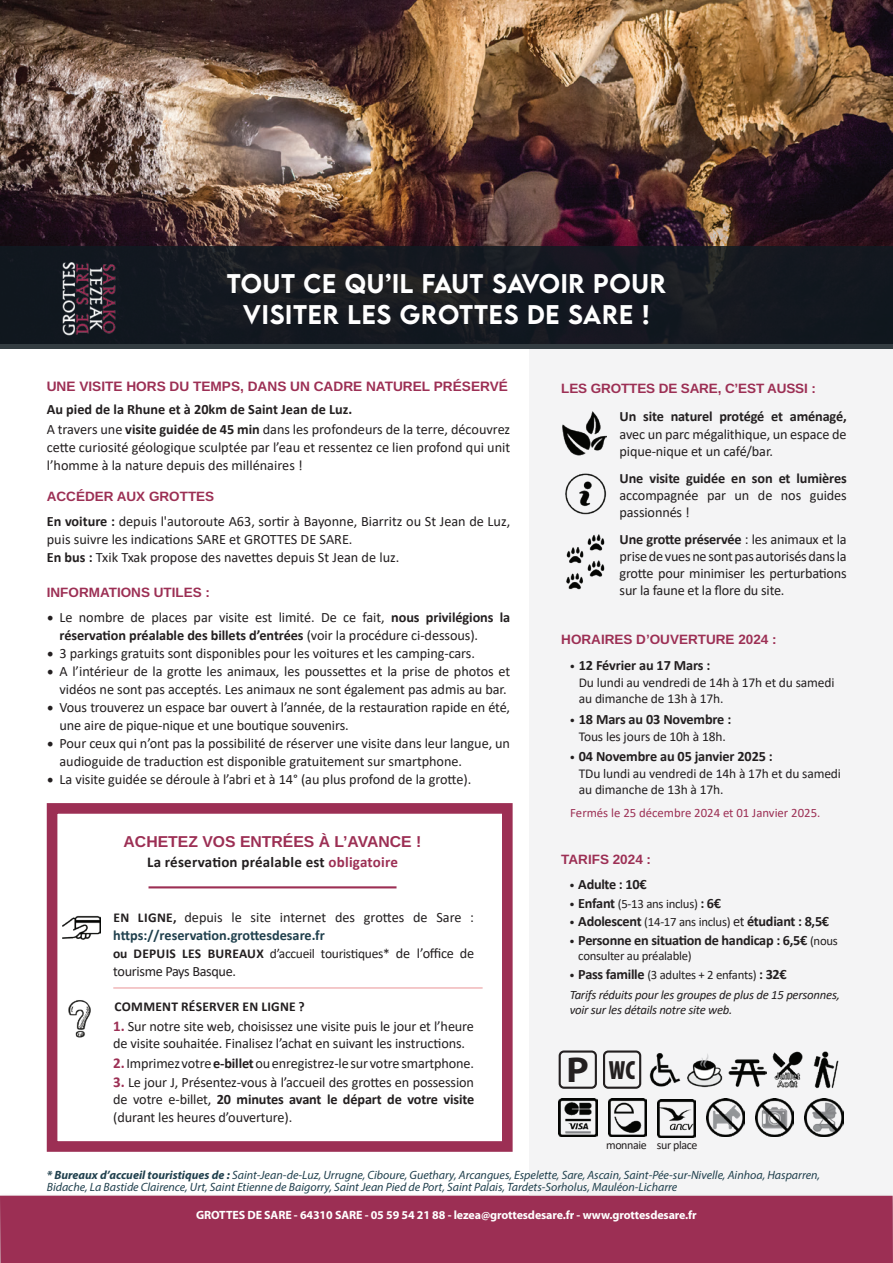
<style>
.page{position:relative;width:893px;height:1263px;background:#fff}
.page>*{position:absolute;margin:0;border:0;box-sizing:border-box;transform-origin:0 0}
.t1{font:700 semi-expanded 36px "Myriad Pro";color:#231f20}
.t2{font:900 condensed 26.4px "Myriad Pro";color:#231f20;scale:.91 1}
.t3{font:500 24px/31.5px "LEMONMILK";letter-spacing:.03em;color:#fff;text-align:center}
.t4{font:700 15.75px "Arimo";color:#9c2f54}
.t5{font:700 15px "Calibri";letter-spacing:.015em;color:#231f20}
.t6{font:14.25px/18px "Calibri";letter-spacing:-.01em;color:#231f20}
.t7{font:700 14.25px "Calibri";letter-spacing:-.01em;color:#231f20}
.t8{font:700 13.65px "Arimo";color:#9c2f54}
.t9{font:13.5px/16.5px "Calibri";letter-spacing:-.01em;color:#231f20}
.t10{font:700 13.5px "Arimo";color:#9c2f54}
.t11{font:700 13.5px "Calibri";letter-spacing:.02em;color:#231f20}
.t12{font:12.75px "Calibri";letter-spacing:-.02em;color:#231f20}
.t13{font:italic 12.75px/15.3px "Calibri";letter-spacing:-.02em;color:#231f20}
.t14{font:12.75px "Calibri";color:#9c2f54}
.t15{font:italic 12px/12px "Myriad Pro";color:#20404d}
.t16{font:700 12px "Myriad Pro";letter-spacing:-.01em;color:#fff}
.t17{font:12px "Calibri";letter-spacing:-.03em;color:#231f20}
.s1{font-weight:700}
.s2{font-family:"Minion Pro";font-size:18px}
.s3{color:#9c2f54}
.s4{font-weight:700;font-size:13.5px}
.s5{font-weight:700;color:#20404d}
.s6{font-size:14.25px}
.s7{font-weight:700;font-size:15px;color:#9c2f54}
.s8{font-family:"Myriad Pro";font-style:italic;font-size:13.5px}
.s9{font-family:"Myriad Pro";font-weight:700;font-style:italic;font-size:13.5px}
.s10{font-weight:700;font-size:14.25px}
.s11{font-weight:400;font-size:12.75px}
.s12{font-weight:400}
</style>
<div class="page">
<div style="left:0;top:1192px;width:893px;height:71px;background:#231f20;opacity:.3"></div>
<div style="left:0;top:1196px;width:893px;height:67px;background:#9c2f54"></div>
<img style="left:0;top:0;width:893px;height:246px">
<div style="left:0;top:246px;width:893px;height:102px;background:#101a21"></div>
<img style="left:60px;top:261px;width:59px;height:75px">
<div style="left:530px;top:349px;width:363px;height:847px;background:#f4f4f5"></div>
<img style="left:562px;top:411px;width:45px;height:44px">
<img style="left:565px;top:473px;width:42px;height:42px">
<img style="left:566px;top:534px;width:39px;height:55px">
<div style="left:47px;top:803px;width:466px;height:349px;background:#fff;border:11px solid #9c2f54"></div>
<hr style="left:149px;top:886px;width:247px;height:2px;background:#9c2f54">
<img style="left:58px;top:997px;width:33px;height:43px">
<img style="left:63px;top:915px;width:37px;height:25px">
<hr style="left:113px;top:988px;width:370px;height:1px;background:#d1232a">
<img style="left:728px;top:1051px;width:75px;height:37px">
<img style="left:687px;top:1054px;width:36px;height:34px">
<img style="left:649px;top:1053px;width:32px;height:34px">
<img style="left:657px;top:1099px;width:38px;height:38px">
<img style="left:559px;top:1099px;width:38px;height:38px">
<img style="left:608px;top:1099px;width:38px;height:38px">
<img style="left:813px;top:1051px;width:26px;height:38px">
<img style="left:706px;top:1099px;width:39px;height:38px">
<img style="left:756px;top:1099px;width:38px;height:38px">
<img style="left:805px;top:1099px;width:38px;height:38px">
<div style="left:559px;top:1050px;width:38px;height:39px;border:2px solid #231f20;border-radius:4px"></div>
<div style="left:603px;top:1050px;width:38px;height:39px;border:2px solid #231f20;border-radius:4px"></div>
<p class="t3" style="left:227px;top:268px;width:440px">TOUT CE QU’IL FAUT SAVOIR POUR<br>VISITER LES GROTTES DE SARE !</p>
<p class="t8" style="left:47px;top:377px;width:463px">UNE VISITE HORS DU TEMPS, DANS UN CADRE NATUREL PRÉSERVÉ</p>
<p class="t7" style="left:47px;top:399px;width:307px">Au pied de la Rhune et à 20km de Saint Jean de Luz.</p>
<p class="t6" style="left:47px;top:420px;width:465px;text-align:justify">A travers une <span class="s1">visite guidée de 45 min</span> dans les profondeurs de la terre, découvrez cette curiosité géologique sculptée par l’eau et ressentez ce lien profond qui unit l’homme à la nature depuis des millénaires !</p>
<p class="t10" style="left:47px;top:487px;width:169px">ACCÉDER AUX GROTTES</p>
<p class="t6" style="left:47px;top:511px;width:465px"><span class="s1">En voiture :</span> depuis l'autoroute A63, sortir à Bayonne, Biarritz ou St Jean de Luz, puis suivre les indications SARE et GROTTES DE SARE.</p>
<p class="t6" style="left:47px;top:547px;width:354px"><span class="s1">En bus :</span> Txik Txak propose des navettes depuis St Jean de luz.</p>
<p class="t10" style="left:47px;top:583px;width:165px">INFORMATIONS UTILES :</p>
<p class="t6" style="left:60px;top:608px;width:452px;text-indent:-13px"><span class="s2">•</span> Le nombre de places par visite est limité. De ce fait, <span class="s1">nous privilégions la réservation préalable des billets d’entrées</span> (voir la procédure ci-dessous).</p>
<p class="t6" style="left:47px;top:644px;width:430px"><span class="s2">•</span> 3 parkings gratuits sont disponibles pour les voitures et les camping-cars.</p>
<p class="t6" style="left:47px;top:662px;width:465px;text-align:right"><span class="s2">•</span> A l’intérieur de la grotte les animaux, les poussettes et la prise de photos et vidéos ne sont pas acceptés. Les animaux ne sont également pas admis au bar.</p>
<p class="t6" style="left:60px;top:698px;width:452px;text-indent:-13px"><span class="s2">•</span> Vous trouverez un espace bar ouvert à l’année, de la restauration rapide en été, une aire de pique-nique et une boutique souvenirs.</p>
<p class="t6" style="left:60px;top:734px;width:452px;text-indent:-13px"><span class="s2">•</span> Pour ceux qui n’ont pas la possibilité de réserver une visite dans leur langue, un audioguide de traduction est disponible gratuitement sur smartphone.</p>
<p class="t6" style="left:47px;top:770px;width:426px"><span class="s2">•</span> La visite guidée se déroule à l’abri et à 14° (au plus profond de la grotte).</p>
<p class="t4" style="left:124px;top:830px;width:299px">ACHETEZ VOS ENTRÉES À L’AVANCE !</p>
<p class="t5" style="left:147px;top:851px;width:252px">La réservation préalable est <span class="s3">obligatoire</span></p>
<p class="t6" style="left:113px;top:907px;width:362px"><span class="s4">EN LIGNE,</span> depuis le site internet des grottes de Sare : <span class="s5">https://reservation.grottesdesare.fr</span></p>
<p class="t9" style="left:113px;top:944px;width:362px"><span class="s1">ou DEPUIS LES BUREAUX</span> d’accueil touristiques* <span class="s6">de l’office de</span></p>
<p class="t6" style="left:113px;top:961px;width:124px">tourisme Pays Basque.</p>
<p class="t11" style="left:115px;top:996px;width:192px">COMMENT RÉSERVER EN LIGNE ?</p>
<p class="t6" style="left:113px;top:1017px;width:362px;line-height:17.2px"><span class="s7">1.</span> Sur notre site web, choisissez une visite puis le jour et l’heure de visite souhaitée. Finalisez l’achat en suivant les instructions.</p>
<p class="t6" style="left:113px;top:1053px;width:362px"><span class="s7">2.</span> Imprimez votre <span class="s1">e-billet</span> ou enregistrez-le sur votre smartphone.</p>
<p class="t6" style="left:113px;top:1073px;width:362px;line-height:17.2px;text-align:justify"><span class="s7">3.</span> Le jour J, Présentez-vous à l’accueil des grottes en possession de votre e-billet, <span class="s1">20 minutes avant le départ de votre visite </span>(durant les heures d’ouverture).</p>
<p class="t10" style="left:561px;top:379px;width:256px">LES GROTTES DE SARE, C’EST AUSSI :</p>
<p class="t6" style="left:620px;top:408px;width:229px;line-height:17.1px;text-align:justify"><span class="s1">Un site naturel protégé et aménagé, </span>avec un parc mégalithique, un espace de pique-nique et un café/bar.</p>
<p class="t6" style="left:620px;top:469px;width:229px;line-height:17.1px;text-align:justify"><span class="s1">Une visite guidée en son et lumières </span>accompagnée par un de nos guides passionnés !</p>
<p class="t6" style="left:620px;top:530px;width:229px;line-height:17.1px;text-align:justify"><span class="s1">Une grotte préservée</span> : les animaux et la prise de vues ne sont pas autorisés dans la grotte pour minimiser les perturbations sur la faune et la flore du site.</p>
<p class="t10" style="left:561px;top:629px;width:217px">HORAIRES D’OUVERTURE 2024 :</p>
<p class="t7" style="left:570px;top:655px;width:142px"><span class="s8">•</span> 12 Février au 17 Mars :</p>
<p class="t9" style="left:579px;top:674px;width:257px">Du lundi au vendredi de 14h à 17h et du samedi au dimanche de 13h à 17h.</p>
<p class="t7" style="left:570px;top:709px;width:163px"><span class="s8">•</span> 18 Mars au 03 Novembre :</p>
<p class="t9" style="left:579px;top:727px;width:149px">Tous les jours de 10h à 18h.</p>
<p class="t7" style="left:570px;top:747px;width:204px"><span class="s8">•</span> 04 Novembre au 05 janvier 2025 :</p>
<p class="t9" style="left:579px;top:765px;width:264px">TDu lundi au vendredi de 14h à 17h et du samedi au dimanche de 13h à 17h.</p>
<p class="t14" style="left:570px;top:803px;width:252px">Fermés le 25 décembre 2024 et 01 Janvier 2025.</p>
<p class="t10" style="left:561px;top:850px;width:91px">TARIFS 2024 :</p>
<p class="t7" style="left:570px;top:874px;width:78px"><span class="s8">•</span> Adulte : 10€</p>
<p class="t12" style="left:570px;top:894px;width:153px"><span class="s9">•</span> <span class="s10">Enfant</span> (5-13 ans inclus) <span class="s10">: 6€</span></p>
<p class="t7" style="left:570px;top:911px;width:261px"><span class="s8">•</span> Adolescent <span class="s11">(14-17 ans inclus)</span> <span class="s12">et</span> étudiant : 8,5€</p>
<p class="t7" style="left:570px;top:930px;width:270px"><span class="s8">•</span> Personne en situation de handicap : 6,5€ <span class="s11">(nous</span></p>
<p class="t12" style="left:578px;top:947px;width:115px">consulter au préalable)</p>
<p class="t12" style="left:570px;top:966px;width:218px"><span class="s9">•</span> <span class="s10">Pass famille</span> (3 adultes + 2 enfants) <span class="s10">: 32€</span></p>
<p class="t13" style="left:570px;top:986px;width:272px">Tarifs réduits pour les groupes de plus de 15 personnes, voir sur les détails notre site web.</p>
<p class="t1" style="left:567px;top:1049px;width:24px">P</p>
<p class="t2" style="left:609px;top:1056px;width:30px">WC</p>
<p class="t17" style="left:606px;top:1136px;width:42px">monnaie</p>
<p class="t17" style="left:657px;top:1136px;width:42px">sur place</p>
<p class="t15" style="left:47px;top:1169px;width:775px"><span class="s1">* Bureaux d’accueil touristiques de :</span> Saint-Jean-de-Luz, Urrugne, Ciboure, Guethary, Arcangues, Espelette, Sare, Ascain, Saint-Pée-sur-Nivelle, Ainhoa, Hasparren,<br>Bidache, La Bastide Clairence, Urt, Saint Etienne de Baigorry, Saint Jean Pied de Port, Saint Palais, Tardets-Sorholus, Mauléon-Licharre</p>
<p class="t16" style="left:196px;top:1208px;width:502px">GROTTES DE SARE - 64310 SARE - 05 59 54 21 88 - lezea@grottesdesare.fr - www.grottesdesare.fr</p>
</div>
